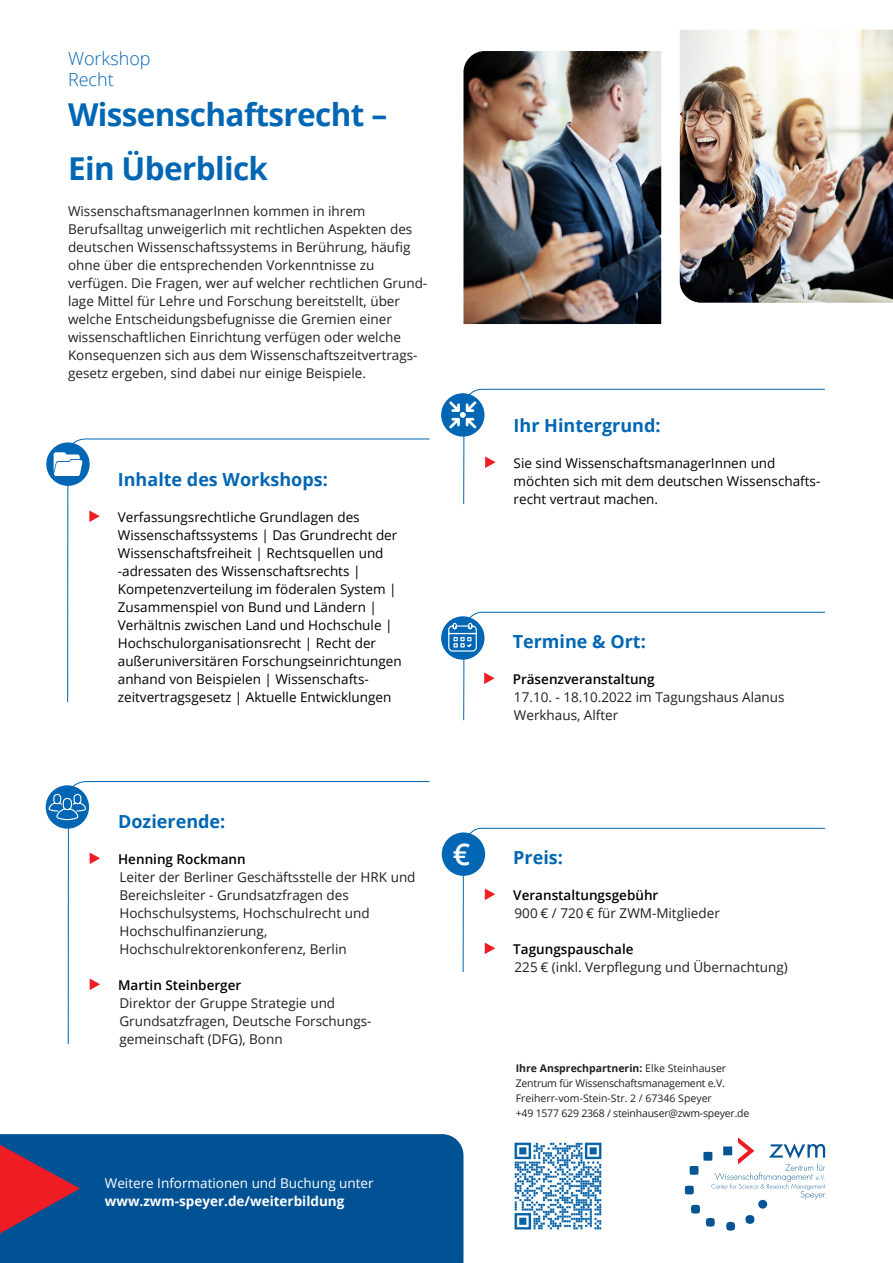
<style>
.page{position:relative;width:893px;height:1263px;background:#fff}
.page>*{position:absolute;margin:0;border:0;box-sizing:border-box;transform-origin:0 0}
.t1{font:700 31.5px "Open Sans";letter-spacing:-.02em;color:#0166b3}
.t2{font:600 30px "Open Sans";color:#fff}
.t3{font:700 18px "Open Sans";color:#0166b3}
.t4{font:300 18px/21px "Open Sans";color:#0166b3}
.t5{font:13.5px/18px "Open Sans";color:#231f20}
.t6{font:13.5px "Open Sans";color:#000001}
.t7{font:600 13.5px "Open Sans";color:#000001}
.t8{font:13.5px "Open Sans";color:#fff}
.t9{font:700 13.5px "Open Sans";color:#fff}
.t10{font:10.5px/15px "Open Sans";letter-spacing:-.02em;color:#231f20}
.s1{font-weight:700}
</style>
<div class="page">
<svg style="left:685px;top:1137px;width:140px;height:94px"></svg>
<div style="left:441px;top:393px;width:43px;height:44px;background:#0166b3;border-radius:50%"></div>
<svg style="left:449px;top:389px;width:376px;height:115px"></svg>
<svg style="left:68px;top:781px;width:362px;height:263px"></svg>
<div style="left:46px;top:785px;width:43px;height:44px;background:#0166b3;border-radius:50%"></div>
<svg style="left:48px;top:793px;width:39px;height:28px"></svg>
<div style="left:0;top:1134px;width:463px;height:129px;background:#015294"></div>
<svg style="left:0;top:1144px;width:80px;height:89px;background:#77375b"></svg>
<img style="left:514px;top:1142px;width:88px;height:88px">
<img style="left:680px;top:30px;width:213px;height:273px">
<img style="left:463px;top:51px;width:198px;height:273px">
<svg style="left:67px;top:439px;width:363px;height:263px"></svg>
<div style="left:46px;top:442px;width:44px;height:44px;background:#0166b3;border-radius:50%"></div>
<svg style="left:54px;top:452px;width:28px;height:24px"></svg>
<svg style="left:463px;top:828px;width:362px;height:144px"></svg>
<div style="left:442px;top:832px;width:43px;height:44px;background:#0166b3;border-radius:50%"></div>
<div style="left:441px;top:616px;width:43px;height:44px;background:#0166b3;border-radius:50%"></div>
<svg style="left:448px;top:612px;width:377px;height:108px"></svg>
<p class="t4" style="left:68px;top:47px;width:84px">Workshop<br>Recht</p>
<p class="t1" style="left:68px;top:92px;width:321px">Wissenschaftsrecht –</p>
<p class="t1" style="left:68px;top:146px;width:202px">Ein Überblick</p>
<p class="t5" style="left:68px;top:202px;width:299px">WissenschaftsmanagerInnen kommen in ihrem</p>
<p class="t5" style="left:68px;top:220px;width:346px">Berufsalltag unweigerlich mit rechtlichen Aspekten des deutschen Wissenschaftssystems in Berührung, häufig ohne über die entsprechenden Vorkenntnisse zu</p>
<p class="t5" style="left:68px;top:274px;width:361px">verfügen. Die Fragen, wer auf welcher rechtlichen Grund&shy;lage Mittel für Lehre und Forschung bereitstellt, über</p>
<p class="t5" style="left:68px;top:310px;width:325px">welche Entscheidungsbefugnisse die Gremien einer</p>
<p class="t5" style="left:68px;top:328px;width:334px">wissenschaftlichen Einrichtung verfügen oder welche</p>
<p class="t5" style="left:68px;top:346px;width:351px">Konsequenzen sich aus dem Wissenschaftszeitvertrags-</p>
<p class="t5" style="left:68px;top:364px;width:299px">gesetz ergeben, sind dabei nur einige Beispiele.</p>
<p class="t3" style="left:118px;top:467px;width:212px">Inhalte des Workshops:</p>
<p class="t6" style="left:118px;top:508px;width:243px">Verfassungsrechtliche Grundlagen des</p>
<p class="t6" style="left:118px;top:526px;width:281px">Wissenschaftssystems | Das Grundrecht der</p>
<p class="t6" style="left:118px;top:544px;width:267px">Wissenschaftsfreiheit | Rechtsquellen und</p>
<p class="t6" style="left:118px;top:562px;width:244px">-adressaten des Wissenschaftsrechts |</p>
<p class="t6" style="left:118px;top:580px;width:280px">Kompetenzverteilung im föderalen System |</p>
<p class="t6" style="left:118px;top:598px;width:261px">Zusammenspiel von Bund und Ländern |</p>
<p class="t6" style="left:118px;top:616px;width:276px">Verhältnis zwischen Land und Hochschule |</p>
<p class="t6" style="left:118px;top:634px;width:260px">Hochschulorganisationsrecht | Recht der</p>
<p class="t6" style="left:118px;top:652px;width:285px">außeruniversitären Forschungseinrichtungen</p>
<p class="t6" style="left:118px;top:670px;width:253px">anhand von Beispielen | Wissenschafts-</p>
<p class="t6" style="left:118px;top:688px;width:275px">zeitvertragsgesetz | Aktuelle Entwicklungen</p>
<p class="t3" style="left:118px;top:809px;width:109px">Dozierende:</p>
<p class="t7" style="left:118px;top:850px;width:129px">Henning Rockmann</p>
<p class="t5" style="left:119px;top:868px;width:298px">Leiter der Berliner Geschäftsstelle der HRK und<br>Bereichsleiter - Grundsatzfragen des</p>
<p class="t5" style="left:119px;top:904px;width:252px">Hochschulsystems, Hochschulrecht und</p>
<p class="t5" style="left:119px;top:922px;width:149px">Hochschulfinanzierung,</p>
<p class="t5" style="left:119px;top:940px;width:229px">Hochschulrektorenkonferenz, Berlin</p>
<p class="t7" style="left:118px;top:976px;width:125px">Martin Steinberger</p>
<p class="t5" style="left:119px;top:994px;width:217px">Direktor der Gruppe Strategie und</p>
<p class="t5" style="left:119px;top:1012px;width:254px">Grundsatzfragen, Deutsche Forschungs-</p>
<p class="t5" style="left:119px;top:1030px;width:165px">gemeinschaft (DFG), Bonn</p>
<p class="t2" style="left:453px;top:833px;width:19px">€</p>
<p class="t8" style="left:105px;top:1174px;width:270px">Weitere Informationen und Buchung unter</p>
<p class="t9" style="left:105px;top:1192px;width:241px">www.zwm-speyer.de/weiterbildung</p>
<p class="t3" style="left:514px;top:413px;width:148px">Ihr Hintergrund:</p>
<p class="t6" style="left:514px;top:454px;width:263px">Sie sind WissenschaftsmanagerInnen und</p>
<p class="t6" style="left:514px;top:472px;width:308px">möchten sich mit dem deutschen Wissenschafts-</p>
<p class="t6" style="left:514px;top:490px;width:146px">recht vertraut machen.</p>
<p class="t3" style="left:513px;top:629px;width:135px">Termine &amp; Ort:</p>
<p class="t7" style="left:513px;top:670px;width:143px">Präsenzveranstaltung</p>
<p class="t5" style="left:514px;top:688px;width:272px">17.10. - 18.10.2022 im Tagungshaus Alanus<br>Werkhaus, Alfter</p>
<p class="t3" style="left:513px;top:845px;width:51px">Preis:</p>
<p class="t7" style="left:513px;top:886px;width:147px">Veranstaltungsgebühr</p>
<p class="t5" style="left:515px;top:904px;width:207px">900 € / 720 € für ZWM-Mitglieder</p>
<p class="t7" style="left:513px;top:940px;width:122px">Tagungspauschale</p>
<p class="t5" style="left:515px;top:958px;width:275px">225 € (inkl. Verpflegung und Übernachtung)</p>
<p class="t10" style="left:516px;top:1061px;width:235px"><span class="s1">Ihre Ansprechpartnerin:</span> Elke Steinhauser Zentrum für Wissenschaftsmanagement e.V.<br>Freiherr-vom-Stein-Str. 2 / 67346 Speyer<br>+49 1577 629 2368 / steinhauser@zwm-speyer.de</p>
</div>
